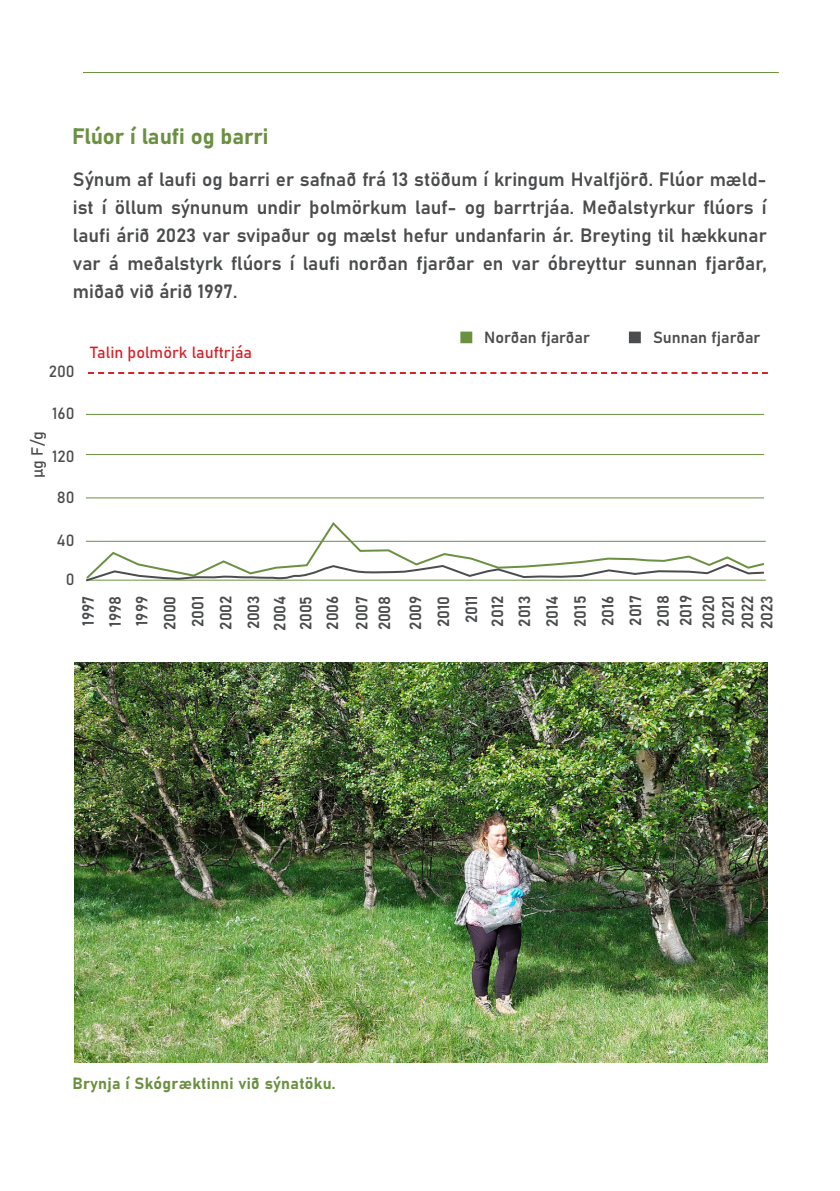
<style>
.page{position:relative;width:840px;height:1191px;background:#fff}
.page>*{position:absolute;margin:0;border:0;box-sizing:border-box;transform-origin:0 0}
.t1{font:22px "Bahnschrift";color:#6b9041}
.fliesstext{font:19px/28px "Bahnschrift";color:#4b4c4d;text-align:justify}
.t2{font:16px "Bahnschrift";color:#4b4c4d}
.myndatexti{font:16px "Bahnschrift";letter-spacing:.02em;color:#6b9041}
.t3{font:16px "Bahnschrift";color:#d1232a}
</style>
<div class="page">
<hr style="left:83px;top:72px;width:695px;height:1px;background:#6b9041">
<img style="left:74px;top:663px;width:693px;height:399px">
<svg style="left:88px;top:372px;width:679px;height:2px"></svg>
<hr style="left:86px;top:497px;width:677px;height:1px;background:#6b9041">
<hr style="left:86px;top:454px;width:677px;height:1px;background:#6b9041">
<hr style="left:86px;top:414px;width:677px;height:1px;background:#6b9041">
<div style="left:460px;top:331px;width:12px;height:12px;background:#6b9041;border:2px solid #6b9041"></div>
<div style="left:628px;top:331px;width:12px;height:12px;background:#4b4c4d;border:2px solid #4b4c4d"></div>
<svg style="left:85px;top:522px;width:681px;height:59px"></svg>
<svg style="left:85px;top:563px;width:680px;height:19px"></svg>
<p class="t1" style="left:72px;top:119px;width:198px">Flúor í laufi og barri</p>
<p class="fliesstext" style="left:73px;top:164px;width:695px">Sýnum af laufi og barri er safnað frá 13 stöðum í kringum Hvalfjörð. Flúor mæld&shy;ist í öllum sýnunum undir þolmörkum lauf- og barrtrjáa. Meðalstyrkur flúors í laufi árið 2023 var svipaður og mælst hefur undanfarin ár. Breyting til hækkunar var á meðalstyrk flúors í laufi norðan fjarðar en var óbreyttur sunnan fjarðar, miðað við árið 1997.</p>
<p class="t2" style="left:49px;top:359px;width:27px">200</p>
<p class="t2" style="left:52px;top:401px;width:24px">160</p>
<p class="t2" style="left:25px;top:478px;width:48px;rotate:-90deg">μд F/g</p>
<p class="t2" style="left:52px;top:444px;width:24px">120</p>
<p class="t2" style="left:57px;top:485px;width:19px">80</p>
<p class="t3" style="left:90px;top:341px;width:163px">Talin þolmörk lauftrjáa</p>
<p class="t2" style="left:484px;top:325px;width:107px">Norðan fjarðar</p>
<p class="t2" style="left:652px;top:325px;width:109px">Sunnan fjarðar</p>
<p class="t2" style="left:57px;top:528px;width:19px">40</p>
<p class="t2" style="left:66px;top:567px;width:10px">0</p>
<p class="t2" style="left:76px;top:625px;width:31px;rotate:-90deg">1997</p>
<p class="t2" style="left:103px;top:626px;width:32px;rotate:-90deg">1998</p>
<p class="t2" style="left:130px;top:626px;width:31px;rotate:-90deg">1999</p>
<p class="t2" style="left:158px;top:630px;width:36px;rotate:-90deg">2000</p>
<p class="t2" style="left:186px;top:627px;width:32px;rotate:-90deg">2001</p>
<p class="t2" style="left:213px;top:630px;width:35px;rotate:-90deg">2002</p>
<p class="t2" style="left:241px;top:629px;width:35px;rotate:-90deg">2003</p>
<p class="t2" style="left:267px;top:630px;width:36px;rotate:-90deg">2004</p>
<p class="t2" style="left:293px;top:630px;width:36px;rotate:-90deg">2005</p>
<p class="t2" style="left:320px;top:629px;width:35px;rotate:-90deg">2006</p>
<p class="t2" style="left:349px;top:629px;width:35px;rotate:-90deg">2007</p>
<p class="t2" style="left:372px;top:630px;width:36px;rotate:-90deg">2008</p>
<p class="t2" style="left:403px;top:629px;width:35px;rotate:-90deg">2009</p>
<p class="t2" style="left:431px;top:627px;width:33px;rotate:-90deg">2010</p>
<p class="t2" style="left:459px;top:623px;width:29px;rotate:-90deg">2011</p>
<p class="t2" style="left:485px;top:626px;width:32px;rotate:-90deg">2012</p>
<p class="t2" style="left:512px;top:627px;width:32px;rotate:-90deg">2013</p>
<p class="t2" style="left:540px;top:627px;width:33px;rotate:-90deg">2014</p>
<p class="t2" style="left:567px;top:627px;width:33px;rotate:-90deg">2015</p>
<p class="t2" style="left:595px;top:626px;width:32px;rotate:-90deg">2016</p>
<p class="t2" style="left:623px;top:626px;width:32px;rotate:-90deg">2017</p>
<p class="t2" style="left:650px;top:626px;width:33px;rotate:-90deg">2018</p>
<p class="t2" style="left:673px;top:626px;width:32px;rotate:-90deg">2019</p>
<p class="t2" style="left:695px;top:629px;width:36px;rotate:-90deg">2020</p>
<p class="t2" style="left:715px;top:626px;width:32px;rotate:-90deg">2021</p>
<p class="t2" style="left:735px;top:629px;width:35px;rotate:-90deg">2022</p>
<p class="t2" style="left:754px;top:629px;width:35px;rotate:-90deg">2023</p>
<p class="myndatexti" style="left:72px;top:1070px;width:264px">Brynja í Skógræktinni við sýnatöku.</p>
</div>
